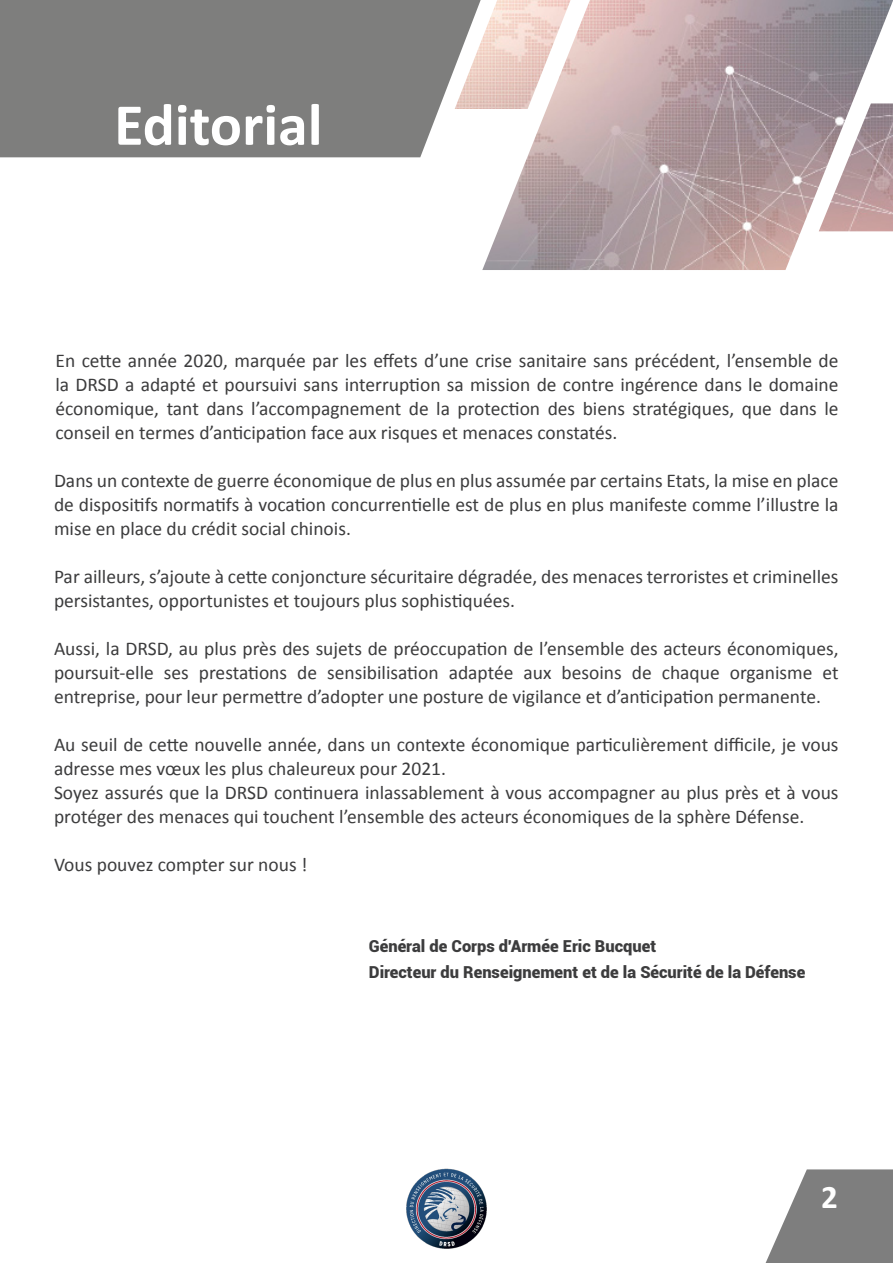
<style>
.page{position:relative;width:893px;height:1263px;background:#fff}
.page>*{position:absolute;margin:0;border:0;box-sizing:border-box;transform-origin:0 0}
.t1{font:700 60px "Calibri";color:#fff}
.t2{font:700 33px "Calibri";color:#fff}
.t3{font:19.5px/24px "Calibri";color:#3c3c3d;text-align:justify}
.t4{font:900 16.5px "Roboto";color:#3c3c3d}
</style>
<div class="page">
<img style="left:406px;top:1168px;width:81px;height:81px">
<div style="left:0;top:0;width:455px;height:157px;background:#7e7e7d"></div>
<img style="left:455px;top:0;width:438px;height:270px">
<svg style="left:766px;top:1169px;width:127px;height:94px"></svg>
<p class="t1" style="left:114px;top:86px;width:210px">Editorial</p>
<p class="t3" style="left:56px;top:348px;width:784px">En cette année 2020, marquée par les effets d’une crise sanitaire sans précédent, l’ensemble de la DRSD a adapté et poursuivi sans interruption sa mission de contre ingérence dans le domaine économique, tant dans l’accompagnement de la protection des biens stratégiques, que dans le conseil en termes d’anticipation face aux risques et menaces constatés.</p>
<p class="t3" style="left:54px;top:468px;width:786px">Dans un contexte de guerre économique de plus en plus assumée par certains Etats, la mise en place de dispositifs normatifs à vocation concurrentielle est de plus en plus manifeste comme l’illustre la mise en place du crédit social chinois.</p>
<p class="t3" style="left:54px;top:564px;width:786px">Par ailleurs, s’ajoute à cette conjoncture sécuritaire dégradée, des menaces terroristes et criminelles persistantes, opportunistes et toujours plus sophistiquées.</p>
<p class="t3" style="left:54px;top:636px;width:786px">Aussi, la DRSD, au plus près des sujets de préoccupation de l’ensemble des acteurs économiques, poursuit-elle ses prestations de sensibilisation adaptée aux besoins de chaque organisme et entreprise, pour leur permettre d’adopter une posture de vigilance et d’anticipation permanente.</p>
<p class="t3" style="left:54px;top:732px;width:786px">Au seuil de cette nouvelle année, dans un contexte économique particulièrement difficile, je vous adresse mes vœux les plus chaleureux pour 2021.</p>
<p class="t3" style="left:54px;top:780px;width:786px">Soyez assurés que la DRSD continuera inlassablement à vous accompagner au plus près et à vous protéger des menaces qui touchent l’ensemble des acteurs économiques de la sphère Défense.</p>
<p class="t3" style="left:54px;top:852px;width:255px">Vous pouvez compter sur nous !</p>
<p class="t4" style="left:369px;top:935px;width:289px">Général de Corps d'Armée Eric Bucquet</p>
<p class="t4" style="left:369px;top:960px;width:438px">Directeur du Renseignement et de la Sécurité de la Défense</p>
<p class="t2" style="left:821px;top:1176px;width:18px">2</p>
</div>
